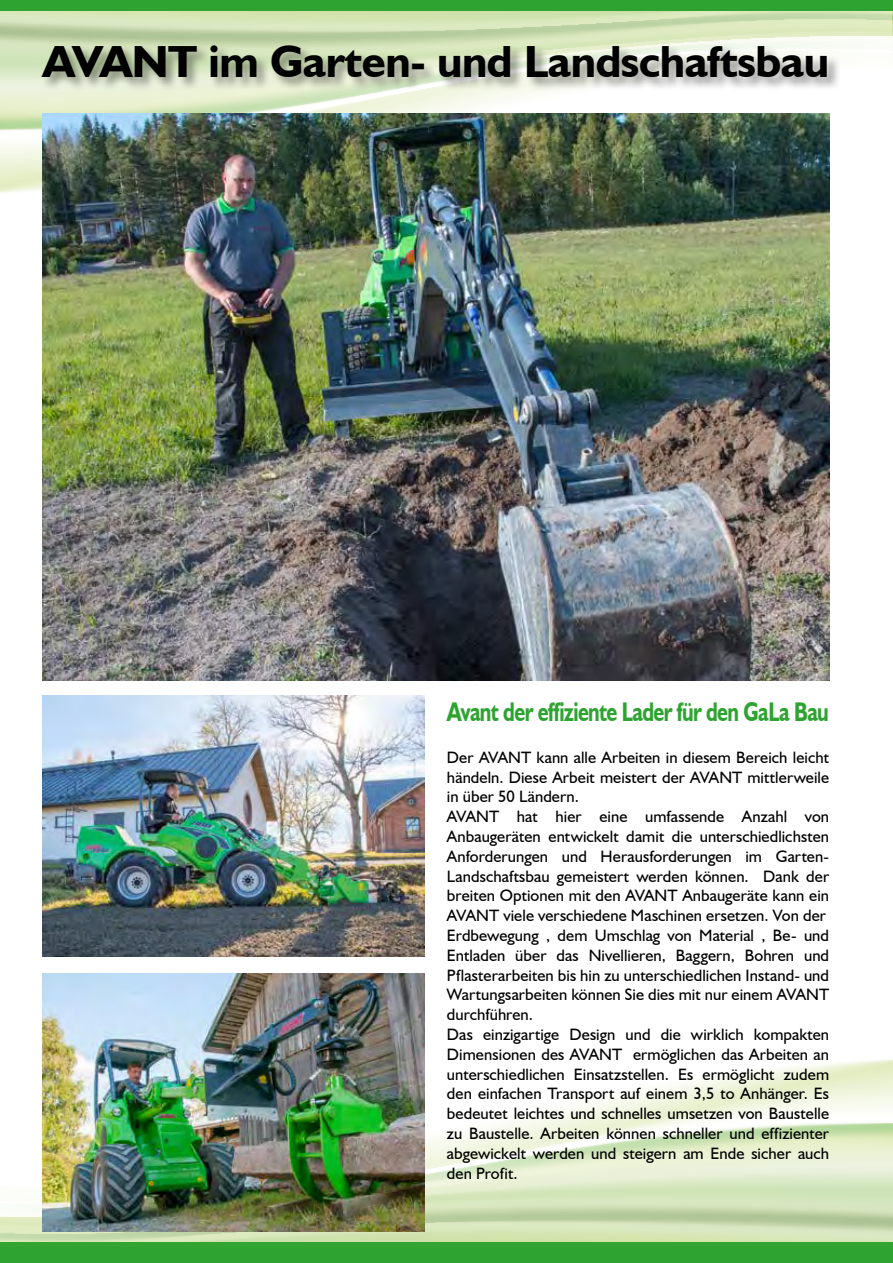
<style>
.page{position:relative;width:893px;height:1263px;background:#fff}
.page>*{position:absolute;margin:0;border:0;box-sizing:border-box;transform-origin:0 0}
.t1{font:700 45px "Humanist 521 BT";letter-spacing:-.01em;color:#000}
.t2{font:700 27px "Humanist 521 BT";letter-spacing:-.03em;color:#2fa332;scale:.76 1}
.t3{font:16.5px/19.8px "Humanist 521 BT";letter-spacing:.005em;color:#000}
</style>
<div class="page">
<svg style="left:0;top:1054px;width:893px;height:189px"></svg>
<div style="left:0;top:1243px;width:893px;height:10px;background:#32a431"></div>
<div style="left:0;top:1247px;width:893px;height:16px;background:#2fa332"></div>
<svg style="left:0;top:11px;width:892px;height:188px"></svg>
<svg style="left:892px;top:11px;width:1px;height:27px"></svg>
<div style="left:0;top:0;width:893px;height:11px;background:#2fa332"></div>
<div style="left:41px;top:44px;width:801px;height:47px;background:#000;opacity:.4"></div>
<img style="left:43px;top:973px;width:381px;height:258px">
<img style="left:43px;top:695px;width:381px;height:262px">
<img style="left:43px;top:114px;width:786px;height:567px">
<h1 class="t1" style="left:43px;top:33px;width:788px">AVANT im Garten- und Landschaftsbau</h1>
<h2 class="t2" style="left:447px;top:695px;width:504px">Avant der effiziente Lader für den GaLa Bau</h2>
<p class="t3" style="left:447px;top:747px;width:384px">Der AVANT kann alle Arbeiten in diesem Bereich leicht händeln. Diese Arbeit meistert der AVANT mittlerweile in über 50 Ländern.<br>AVANT hat hier eine umfassende Anzahl von Anbaugeräten entwickelt damit die unterschiedlichsten Anforderungen und Herausforderungen im Garten-Landschaftsbau gemeistert werden können. Dank der breiten Optionen mit den AVANT Anbaugeräte kann ein AVANT viele verschiedene Maschinen ersetzen. Von der Erdbewegung , dem Umschlag von Material , Be- und Entladen über das Nivellieren, Baggern, Bohren und Pflasterarbeiten bis hin zu unterschiedlichen Instand- und Wartungsarbeiten können Sie dies mit nur einem AVANT durchführen.<br>Das einzigartige Design und die wirklich kompakten Dimensionen des AVANT ermöglichen das Arbeiten an unterschiedlichen Einsatzstellen. Es ermöglicht zudem den einfachen Transport auf einem 3,5 to Anhänger. Es bedeutet leichtes und schnelles umsetzen von Baustelle zu Baustelle. Arbeiten können schneller und effizienter abgewickelt werden und steigern am Ende sicher auch den Profit.</p>
</div>
